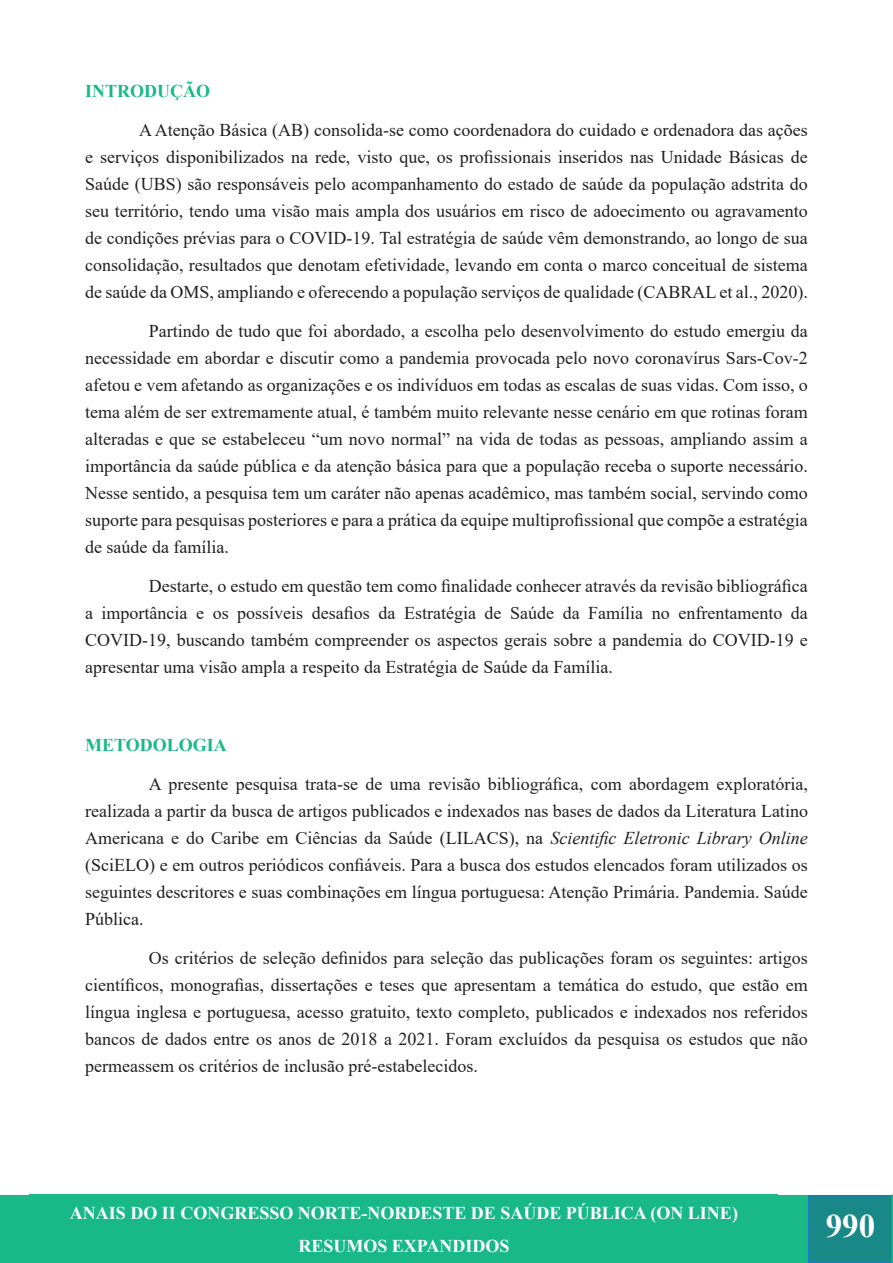
<style>
.page{position:relative;width:893px;height:1263px;background:#fff}
.page>*{position:absolute;margin:0;border:0;box-sizing:border-box;transform-origin:0 0}
.t1{font:700 33px "Times New Roman";color:#fff}
.No_Spacing{font:18px/27px "Times New Roman";color:#231f20;text-align:justify}
.t2{font:700 18px/33px "Times New Roman";color:#fff;text-align:center}
.No_Spacing-2{font:700 18px "Times New Roman";color:#18b987}
.s1{font-style:italic}
</style>
<div class="page">
<div style="left:0;top:1195px;width:808px;height:68px;background:#18b987"></div>
<div style="left:809px;top:1196px;width:83px;height:66px;background:#188987"></div>
<div style="left:808px;top:1195px;width:85px;height:68px;border:2px solid #167ec4"></div>
<div style="left:30px;top:1195px;width:748px;height:68px;background:#18b987"></div>
<svg style="left:891px;top:1194px;width:2px;height:68px"></svg>
<p class="No_Spacing-2" style="left:85px;top:78px;width:126px">INTRODUÇÃO</p>
<p class="No_Spacing" style="left:85px;top:116px;width:724px;text-indent:54px">A Atenção Básica (AB) consolida-se como coordenadora do cuidado e ordenadora das ações e serviços disponibilizados na rede, visto que, os profissionais inseridos nas Unidade Básicas de Saúde (UBS) são responsáveis pelo acompanhamento do estado de saúde da população adstrita do seu território, tendo uma visão mais ampla dos usuários em risco de adoecimento ou agravamento de condições prévias para o COVID-19. Tal estratégia de saúde vêm demonstrando, ao longo de sua consolidação, resultados que denotam efetividade, levando em conta o marco conceitual de sistema de saúde da OMS, ampliando e oferecendo a população serviços de qualidade (CABRAL et al., 2020).</p>
<p class="No_Spacing" style="left:85px;top:317px;width:724px;text-indent:64px">Partindo de tudo que foi abordado, a escolha pelo desenvolvimento do estudo emergiu da necessidade em abordar e discutir como a pandemia provocada pelo novo coronavírus Sars-Cov-2 afetou e vem afetando as organizações e os indivíduos em todas as escalas de suas vidas. Com isso, o tema além de ser extremamente atual, é também muito relevante nesse cenário em que rotinas foram alteradas e que se estabeleceu “um novo normal” na vida de todas as pessoas, ampliando assim a importância da saúde pública e da atenção básica para que a população receba o suporte necessário.<br>Nesse sentido, a pesquisa tem um caráter não apenas acadêmico, mas também social, servindo como suporte para pesquisas posteriores e para a prática da equipe multiprofissional que compõe a estratégia de saúde da família.</p>
<p class="No_Spacing" style="left:85px;top:572px;width:724px;text-indent:64px">Destarte, o estudo em questão tem como finalidade conhecer através da revisão bibliográfica a importância e os possíveis desafios da Estratégia de Saúde da Família no enfrentamento da COVID-19, buscando também compreender os aspectos gerais sobre a pandemia do COVID-19 e apresentar uma visão ampla a respeito da Estratégia de Saúde da Família.</p>
<p class="No_Spacing-2" style="left:85px;top:732px;width:143px">METODOLOGIA</p>
<p class="No_Spacing" style="left:85px;top:770px;width:724px;text-indent:64px">A presente pesquisa trata-se de uma revisão bibliográfica, com abordagem exploratória, realizada a partir da busca de artigos publicados e indexados nas bases de dados da Literatura Latino Americana e do Caribe em Ciências da Saúde (LILACS), na <span class="s1">Scientific Eletronic Library Online </span>(SciELO) e em outros periódicos confiáveis. Para a busca dos estudos elencados foram utilizados os seguintes descritores e suas combinações em língua portuguesa: Atenção Primária. Pandemia. Saúde Pública.</p>
<p class="No_Spacing" style="left:85px;top:944px;width:724px;text-indent:64px">Os critérios de seleção definidos para seleção das publicações foram os seguintes: artigos científicos, monografias, dissertações e teses que apresentam a temática do estudo, que estão em língua inglesa e portuguesa, acesso gratuito, texto completo, publicados e indexados nos referidos bancos de dados entre os anos de 2018 a 2021. Foram excluídos da pesquisa os estudos que não permeassem os critérios de inclusão pré-estabelecidos.</p>
<p class="t2" style="left:70px;top:1195px;width:669px">ANAIS DO II CONGRESSO NORTE-NORDESTE DE SAÚDE PÚBLICA (ON LINE)<br>RESUMOS EXPANDIDOS</p>
<h1 class="t1" style="left:826px;top:1202px;width:51px">990</h1>
</div>
